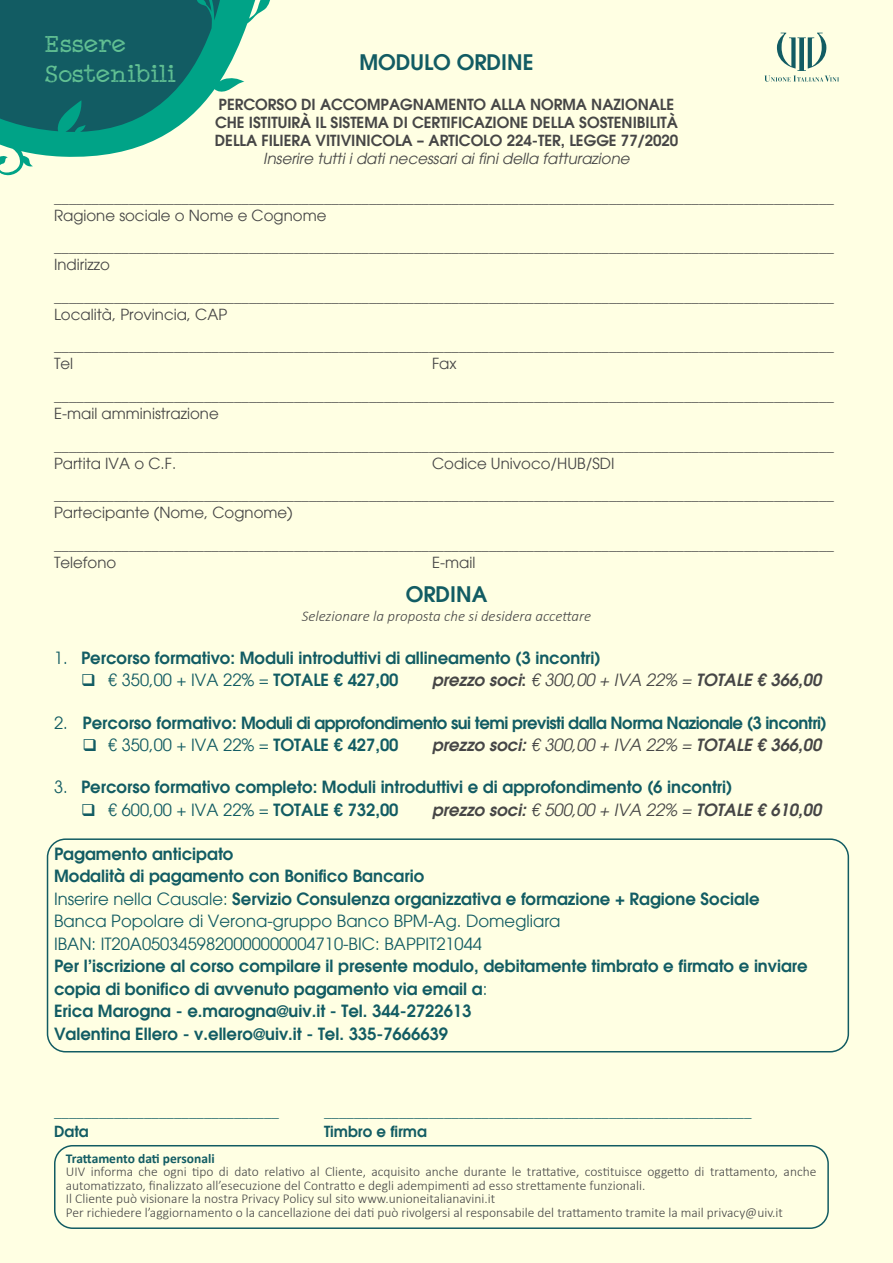
<style>
.page{position:relative;width:893px;height:1263px;background:#ffffe3}
.page>*{position:absolute;margin:0;border:0;box-sizing:border-box;transform-origin:0 0}
.t1{font:25.5px "Typewriter Style";color:#63c294}
.t2{font:600 21px "Avant Garde";color:#125c63}
.t3{font:600 16.5px/22.5px "Avant Garde";color:#125c63}
.t4{font:16.5px "Avant Garde";color:#125c63}
.t5{font:italic 600 16.5px "Avant Garde";color:#464646}
.t6{font:600 16.5px "Avant Garde";letter-spacing:-.03em;color:#125c63}
.t7{font:15px "Avant Garde";color:#464646}
.t8{font:600 15px/18px "Avant Garde";color:#464646}
.t9{font:600 15px "Avant Garde";color:#125c63}
.t10{font:italic 15px "Avant Garde";color:#464646}
.t11{font:italic 300 15px "Calibri";color:#464646}
.t12{font:300 13.5px/13.5px "Calibri";color:#464646}
.t13{font:700 13.5px "Calibri";color:#125c63}
.s1{font-weight:400}
.s2{font-weight:600}
.s3{font-style:normal}
</style>
<div class="page">
<svg style="left:0;top:0;width:270px;height:175px"></svg>
<div style="left:54px;top:1145px;width:775px;height:84px;border:2px solid #125c63;border-radius:18px"></div>
<svg style="left:764px;top:33px;width:75px;height:49px"></svg>
<div style="left:47px;top:838px;width:802px;height:214px;border:2px solid #125c63;border-radius:18px"></div>
<p class="t1" style="left:45px;top:30px;width:82px">Essere</p>
<p class="t1" style="left:45px;top:60px;width:132px">Sostenibili</p>
<p class="t2" style="left:359px;top:48px;width:176px">MODULO ORDINE</p>
<p class="t8" style="left:215px;top:95px;width:465px">PERCORSO DI ACCOMPAGNAMENTO ALLA NORMA NAZIONALE<br>CHE ISTITUIRÀ IL SISTEMA DI CERTIFICAZIONE DELLA SOSTENIBILITÀ<br>DELLA FILIERA VITIVINICOLA – ARTICOLO 224-TER, LEGGE 77/2020</p>
<p class="t10" style="left:263px;top:150px;width:368px">Inserire tutti i dati necessari ai fini della fatturazione</p>
<p class="t7" style="left:54px;top:188px;width:782px">________________________________________________________________________________________________________</p>
<p class="t7" style="left:54px;top:206px;width:274px">Ragione sociale o Nome e Cognome</p>
<p class="t7" style="left:54px;top:238px;width:782px">________________________________________________________________________________________________________</p>
<p class="t7" style="left:54px;top:256px;width:57px">Indirizzo</p>
<p class="t7" style="left:54px;top:287px;width:782px">________________________________________________________________________________________________________</p>
<p class="t7" style="left:54px;top:305px;width:175px">Località, Provincia, CAP</p>
<p class="t7" style="left:54px;top:337px;width:781px">________________________________________________________________________________________________________</p>
<p class="t7" style="left:54px;top:355px;width:21px">Tel</p>
<p class="t7" style="left:432px;top:355px;width:26px">Fax</p>
<p class="t7" style="left:54px;top:386px;width:781px">________________________________________________________________________________________________________</p>
<p class="t7" style="left:54px;top:404px;width:166px">E-mail amministrazione</p>
<p class="t7" style="left:54px;top:436px;width:781px">________________________________________________________________________________________________________</p>
<p class="t7" style="left:54px;top:454px;width:124px">Partita IVA o C.F.</p>
<p class="t7" style="left:432px;top:454px;width:184px">Codice Univoco/HUB/SDI</p>
<p class="t7" style="left:54px;top:485px;width:781px">________________________________________________________________________________________________________</p>
<p class="t7" style="left:54px;top:503px;width:240px">Partecipante (Nome, Cognome)</p>
<p class="t7" style="left:54px;top:535px;width:781px">________________________________________________________________________________________________________</p>
<p class="t7" style="left:54px;top:553px;width:64px">Telefono</p>
<p class="t7" style="left:432px;top:553px;width:45px">E-mail</p>
<p class="t2" style="left:406px;top:580px;width:83px">ORDINA</p>
<p class="t11" style="left:302px;top:607px;width:291px">Selezionare la proposta che si desidera accettare</p>
<p class="t3" style="left:54px;top:646px;width:548px"><span class="s1">1.</span> Percorso formativo: Moduli introduttivi di allineamento (3 incontri)</p>
<p class="t4" style="left:81px;top:670px;width:319px">❑ € 350,00 + IVA 22% = <span class="s2">TOTALE € 427,00</span></p>
<p class="t5" style="left:432px;top:669px;width:391px">prezzo soci<span class="s3">:</span> <span class="s1">€ 300,00 + IVA 22% =</span> TOTALE € 366,00</p>
<p class="t6" style="left:54px;top:712px;width:774px"><span class="s1">2.</span> Percorso formativo: Moduli di approfondimento sui temi previsti dalla Norma Nazionale (3 incontri)</p>
<p class="t4" style="left:82px;top:735px;width:318px">❑ € 350,00 + IVA 22% = <span class="s2">TOTALE € 427,00</span></p>
<p class="t5" style="left:432px;top:734px;width:391px">prezzo soci: <span class="s1">€ 300,00 + IVA 22% =</span> TOTALE € 366,00</p>
<p class="t3" style="left:54px;top:776px;width:680px"><span class="s1">3.</span> Percorso formativo completo: Moduli introduttivi e di approfondimento (6 incontri)</p>
<p class="t4" style="left:81px;top:800px;width:319px">❑ € 600,00 + IVA 22% = <span class="s2">TOTALE € 732,00</span></p>
<p class="t5" style="left:432px;top:799px;width:391px">prezzo soci: <span class="s1">€ 500,00 + IVA 22% =</span> TOTALE € 610,00</p>
<p class="t3" style="left:54px;top:842px;width:181px">Pagamento anticipato</p>
<p class="t3" style="left:54px;top:865px;width:372px">Modalità di pagamento con Bonifico Bancario</p>
<p class="t3" style="left:54px;top:887px;width:707px"><span class="s1">Inserire nella Causale:</span> Servizio Consulenza organizzativa e formazione + Ragione Sociale</p>
<p class="t4" style="left:54px;top:911px;width:508px">Banca Popolare di Verona-gruppo Banco BPM-Ag. Domegliara</p>
<p class="t4" style="left:54px;top:934px;width:430px">IBAN: IT20A0503459820000000004710-BIC: BAPPIT21044</p>
<p class="t3" style="left:54px;top:955px;width:755px">Per l’iscrizione al corso compilare il presente modulo, debitamente timbrato e firmato e inviare copia di bonifico di avvenuto pagamento via email a<span class="s1">:</span></p>
<p class="t3" style="left:54px;top:1000px;width:419px">Erica Marogna - e.marogna@uiv.it - Tel. 344-2722613</p>
<p class="t3" style="left:54px;top:1022px;width:396px">Valentina Ellero - v.ellero@uiv.it - Tel. 335-7666639</p>
<p class="t9" style="left:54px;top:1102px;width:226px">______________________________</p>
<p class="t9" style="left:324px;top:1102px;width:429px">_________________________________________________________</p>
<p class="t9" style="left:54px;top:1122px;width:36px">Data</p>
<p class="t9" style="left:324px;top:1122px;width:104px">Timbro e firma</p>
<p class="t13" style="left:66px;top:1148px;width:150px">Trattamento dati personali</p>
<p class="t12" style="left:66px;top:1165px;width:752px">UIV informa che ogni tipo di dato relativo al Cliente, acquisito anche durante le trattative, costituisce oggetto di trattamento, anche automatizzato, finalizzato all’esecuzione del Contratto e degli adempimenti ad esso strettamente funzionali.</p>
<p class="t12" style="left:66px;top:1192px;width:431px">Il Cliente può visionare la nostra Privacy Policy sul sito www.unioneitalianavini.it</p>
<p class="t12" style="left:66px;top:1205px;width:718px">Per richiedere l’aggiornamento o la cancellazione dei dati può rivolgersi al responsabile del trattamento tramite la mail privacy@uiv.it</p>
</div>
